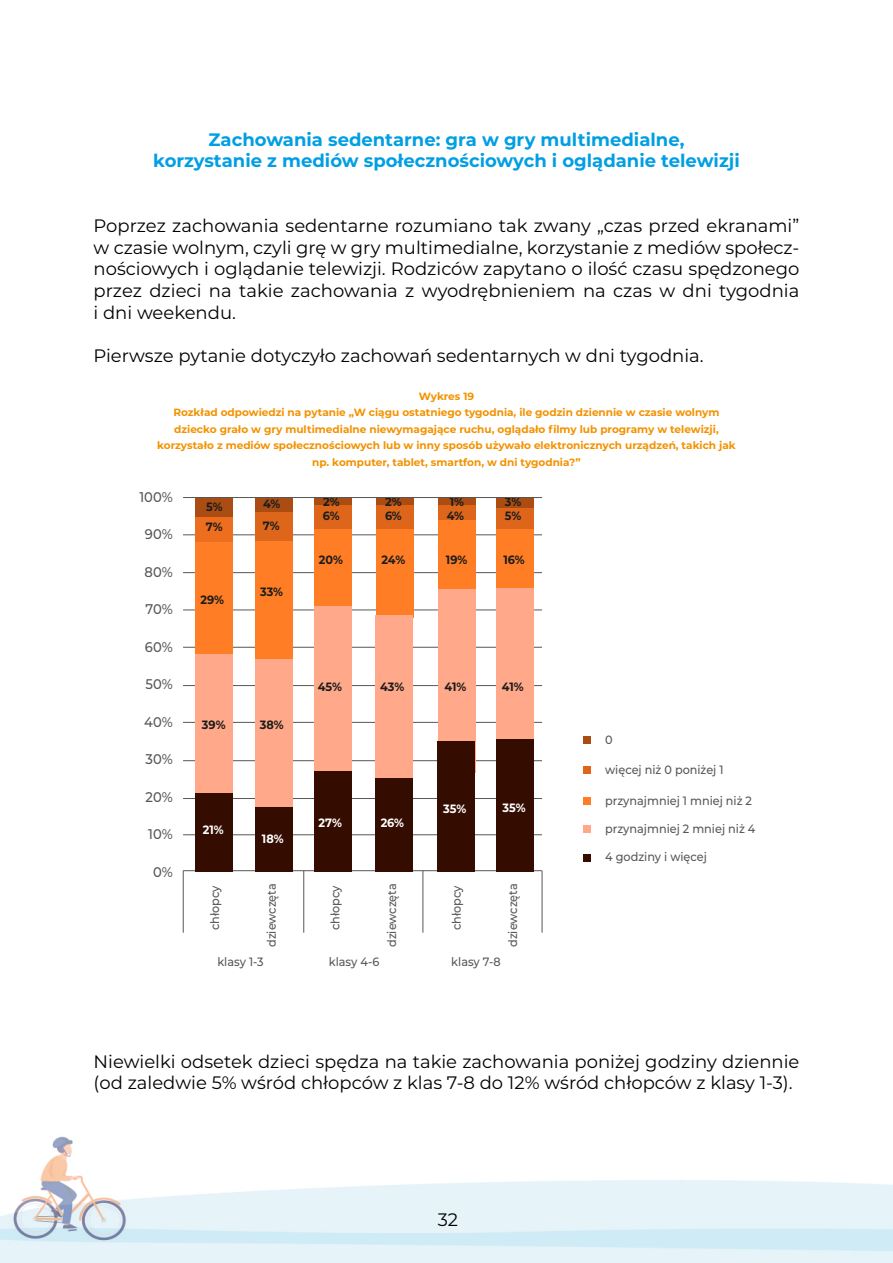
<style>
.page{position:relative;width:893px;height:1263px;background:#fff}
.page>*{position:absolute;margin:0;border:0;box-sizing:border-box;transform-origin:0 0}
.t1{font:18px/21.6px "Montserrat";color:#000;text-align:justify}
.t2{font:700 18px/21.6px "Montserrat";color:#009fe3;text-align:center}
.t3{font:500 13.95px "Montserrat";color:#575756;scale:.93 1}
.t4{font:500 12px "Montserrat";color:#575756;scale:.93 1}
.t5{font:700 12px/13.8px "Montserrat";color:#1c1c1b;scale:.93 1}
.t6{font:700 12px "Montserrat";color:#fff;scale:.93 1}
.t7{font:700 10.5px/16.5px "Montserrat";color:#f39200;text-align:center}
</style>
<div class="page">
<img style="left:0;top:1136px;width:893px;height:127px">
<img style="left:892px;top:1136px;width:1px;height:126px">
<hr style="left:183px;top:834px;width:359px;height:1px;background:#575756">
<hr style="left:183px;top:870px;width:359px;height:1px;background:#575756">
<hr style="left:183px;top:798px;width:359px;height:1px;background:#575756">
<hr style="left:183px;top:760px;width:359px;height:1px;background:#575756">
<hr style="left:183px;top:722px;width:359px;height:1px;background:#575756">
<hr style="left:183px;top:685px;width:359px;height:1px;background:#575756">
<hr style="left:183px;top:647px;width:359px;height:1px;background:#575756">
<hr style="left:183px;top:610px;width:359px;height:1px;background:#575756">
<hr style="left:183px;top:572px;width:359px;height:1px;background:#575756">
<hr style="left:183px;top:535px;width:359px;height:1px;background:#575756">
<div style="left:195px;top:792px;width:38px;height:80px;background:#340d00"></div>
<div style="left:195px;top:652px;width:38px;height:141px;background:#ffa98a"></div>
<div style="left:195px;top:542px;width:38px;height:111px;background:#ff7e25"></div>
<div style="left:255px;top:540px;width:38px;height:120px;background:#ff7e25"></div>
<div style="left:195px;top:515px;width:38px;height:27px;background:#ed6e1e"></div>
<div style="left:195px;top:497px;width:38px;height:20px;background:#ab4d13"></div>
<div style="left:255px;top:497px;width:38px;height:16px;background:#ab4d13"></div>
<div style="left:255px;top:512px;width:37px;height:28px;background:#de661b"></div>
<div style="left:314px;top:517px;width:38px;height:90px;background:#ff7e25"></div>
<div style="left:314px;top:505px;width:38px;height:23px;background:#de661b"></div>
<div style="left:314px;top:497px;width:38px;height:8px;background:#ab4d13"></div>
<div style="left:255px;top:660px;width:37px;height:149px;background:#ffa98a"></div>
<div style="left:314px;top:606px;width:38px;height:166px;background:#ffa98a"></div>
<div style="left:255px;top:807px;width:37px;height:65px;background:#340d00"></div>
<div style="left:314px;top:772px;width:38px;height:100px;background:#340d00"></div>
<div style="left:376px;top:517px;width:37px;height:101px;background:#ff7e25"></div>
<div style="left:376px;top:505px;width:37px;height:23px;background:#de661b"></div>
<div style="left:376px;top:497px;width:37px;height:8px;background:#ab4d13"></div>
<div style="left:375px;top:615px;width:38px;height:165px;background:#ffa98a"></div>
<div style="left:375px;top:778px;width:38px;height:94px;background:#340d00"></div>
<div style="left:438px;top:517px;width:38px;height:74px;background:#ff7e25"></div>
<div style="left:438px;top:505px;width:38px;height:14px;background:#de661b"></div>
<div style="left:438px;top:497px;width:38px;height:8px;background:#ab4d13"></div>
<div style="left:438px;top:589px;width:37px;height:183px;background:#ffa98a"></div>
<div style="left:437px;top:741px;width:38px;height:131px;background:#340d00"></div>
<div style="left:496px;top:517px;width:38px;height:71px;background:#ff7e25"></div>
<div style="left:496px;top:506px;width:38px;height:23px;background:#de661b"></div>
<div style="left:496px;top:497px;width:38px;height:11px;background:#ab4d13"></div>
<div style="left:496px;top:588px;width:38px;height:184px;background:#ffa98a"></div>
<div style="left:496px;top:740px;width:38px;height:132px;background:#340d00"></div>
<hr style="left:183px;top:871px;width:1px;height:62px;background:#575756">
<hr style="left:303px;top:871px;width:1px;height:62px;background:#575756">
<hr style="left:423px;top:871px;width:1px;height:62px;background:#575756">
<hr style="left:542px;top:871px;width:1px;height:62px;background:#575756">
<div style="left:583px;top:736px;width:8px;height:7px;background:#ab4d13"></div>
<div style="left:583px;top:766px;width:8px;height:8px;background:#de661b"></div>
<div style="left:583px;top:797px;width:8px;height:7px;background:#ff7e25"></div>
<div style="left:583px;top:826px;width:8px;height:7px;background:#ffa98a"></div>
<div style="left:583px;top:854px;width:8px;height:7px;background:#340d00"></div>
<hr style="left:183px;top:497px;width:359px;height:1px;background:#575756">
<p class="t2" style="left:153px;top:128px;width:588px">Zachowania sedentarne: gra w gry multimedialne, korzystanie z mediów społecznościowych i oglądanie telewizji</p>
<p class="t1" style="left:94px;top:214px;width:707px">Poprzez zachowania sedentarne rozumiano tak zwany „czas przed ekranami” w czasie wolnym, czyli grę w gry multimedialne, korzystanie z mediów społecz&shy;nościowych i oglądanie telewizji. Rodziców zapytano o ilość czasu spędzonego przez dzieci na takie zachowania z wyodrębnieniem na czas w dni tygodnia i dni weekendu.</p>
<p class="t1" style="left:94px;top:344px;width:612px">Pierwsze pytanie dotyczyło zachowań sedentarnych w dni tygodnia.</p>
<p class="t7" style="left:157px;top:387px;width:580px">Wykres 19<br>Rozkład odpowiedzi na pytanie „W ciągu ostatniego tygodnia, ile godzin dziennie w czasie wolnym dziecko grało w gry multimedialne niewymagające ruchu, oglądało filmy lub programy w telewizji, korzystało z mediów społecznościowych lub w inny sposób używało elektronicznych urządzeń, takich jak np. komputer, tablet, smartfon, w dni tygodnia?”</p>
<p class="t3" style="left:139px;top:487px;width:37px">100%</p>
<p class="t3" style="left:145px;top:525px;width:31px">90%</p>
<p class="t3" style="left:145px;top:562px;width:32px">80%</p>
<p class="t3" style="left:145px;top:599px;width:31px">70%</p>
<p class="t3" style="left:145px;top:637px;width:31px">60%</p>
<p class="t3" style="left:146px;top:674px;width:31px">50%</p>
<p class="t3" style="left:144px;top:712px;width:32px">40%</p>
<p class="t3" style="left:146px;top:749px;width:31px">30%</p>
<p class="t3" style="left:146px;top:787px;width:31px">20%</p>
<p class="t3" style="left:148px;top:824px;width:28px">10%</p>
<p class="t3" style="left:153px;top:862px;width:23px">0%</p>
<p class="t5" style="left:323px;top:495px;width:20px">2%<br>6%</p>
<p class="t5" style="left:385px;top:495px;width:20px">2%<br>6%</p>
<p class="t5" style="left:447px;top:495px;width:20px">1%<br>4%</p>
<p class="t5" style="left:505px;top:495px;width:19px">3%<br>5%</p>
<p class="t5" style="left:263px;top:496px;width:20px">4%</p>
<p class="t5" style="left:206px;top:499px;width:19px">5%</p>
<p class="t5" style="left:263px;top:518px;width:20px">7%</p>
<p class="t5" style="left:206px;top:520px;width:20px">7%</p>
<p class="t5" style="left:446px;top:553px;width:25px">19%</p>
<p class="t5" style="left:503px;top:553px;width:24px">16%</p>
<p class="t5" style="left:319px;top:553px;width:27px">20%</p>
<p class="t5" style="left:381px;top:553px;width:27px">24%</p>
<p class="t5" style="left:260px;top:584px;width:26px">33%</p>
<p class="t5" style="left:200px;top:592px;width:27px">29%</p>
<p class="t5" style="left:445px;top:679px;width:25px">41%</p>
<p class="t5" style="left:502px;top:679px;width:25px">41%</p>
<p class="t5" style="left:318px;top:679px;width:28px">45%</p>
<p class="t5" style="left:380px;top:679px;width:27px">43%</p>
<p class="t5" style="left:260px;top:717px;width:27px">38%</p>
<p class="t5" style="left:202px;top:717px;width:27px">39%</p>
<p class="t4" style="left:605px;top:731px;width:10px">0</p>
<p class="t4" style="left:605px;top:761px;width:129px">więcej niż 0 poniżej 1</p>
<p class="t4" style="left:605px;top:792px;width:159px">przynajmniej 1 mniej niż 2</p>
<p class="t4" style="left:605px;top:820px;width:163px">przynajmniej 2 mniej niż 4</p>
<p class="t4" style="left:605px;top:848px;width:111px">4 godziny i więcej</p>
<p class="t6" style="left:503px;top:799px;width:26px">35%</p>
<p class="t6" style="left:443px;top:800px;width:26px">35%</p>
<p class="t6" style="left:318px;top:814px;width:27px">27%</p>
<p class="t6" style="left:381px;top:814px;width:27px">26%</p>
<p class="t6" style="left:203px;top:821px;width:24px">21%</p>
<p class="t6" style="left:262px;top:830px;width:25px">18%</p>
<p class="t4" style="left:207px;top:930px;width:50px;rotate:-90deg">chłopcy</p>
<p class="t4" style="left:263px;top:947px;width:70px;rotate:-90deg">dziewczęta</p>
<p class="t4" style="left:327px;top:930px;width:50px;rotate:-90deg">chłopcy</p>
<p class="t4" style="left:383px;top:947px;width:70px;rotate:-90deg">dziewczęta</p>
<p class="t4" style="left:217px;top:953px;width:51px">klasy 1-3</p>
<p class="t4" style="left:329px;top:953px;width:56px">klasy 4-6</p>
<p class="t4" style="left:448px;top:930px;width:50px;rotate:-90deg">chłopcy</p>
<p class="t4" style="left:505px;top:947px;width:70px;rotate:-90deg">dziewczęta</p>
<p class="t4" style="left:451px;top:953px;width:55px">klasy 7-8</p>
<p class="t1" style="left:94px;top:1050px;width:707px">Niewielki odsetek dzieci spędza na takie zachowania poniżej godziny dziennie (od zaledwie 5% wśród chłopców z klas 7-8 do 12% wśród chłopców z klasy 1-3).</p>
<p class="t1" style="left:438px;top:1208px;width:22px">32</p>
</div>
